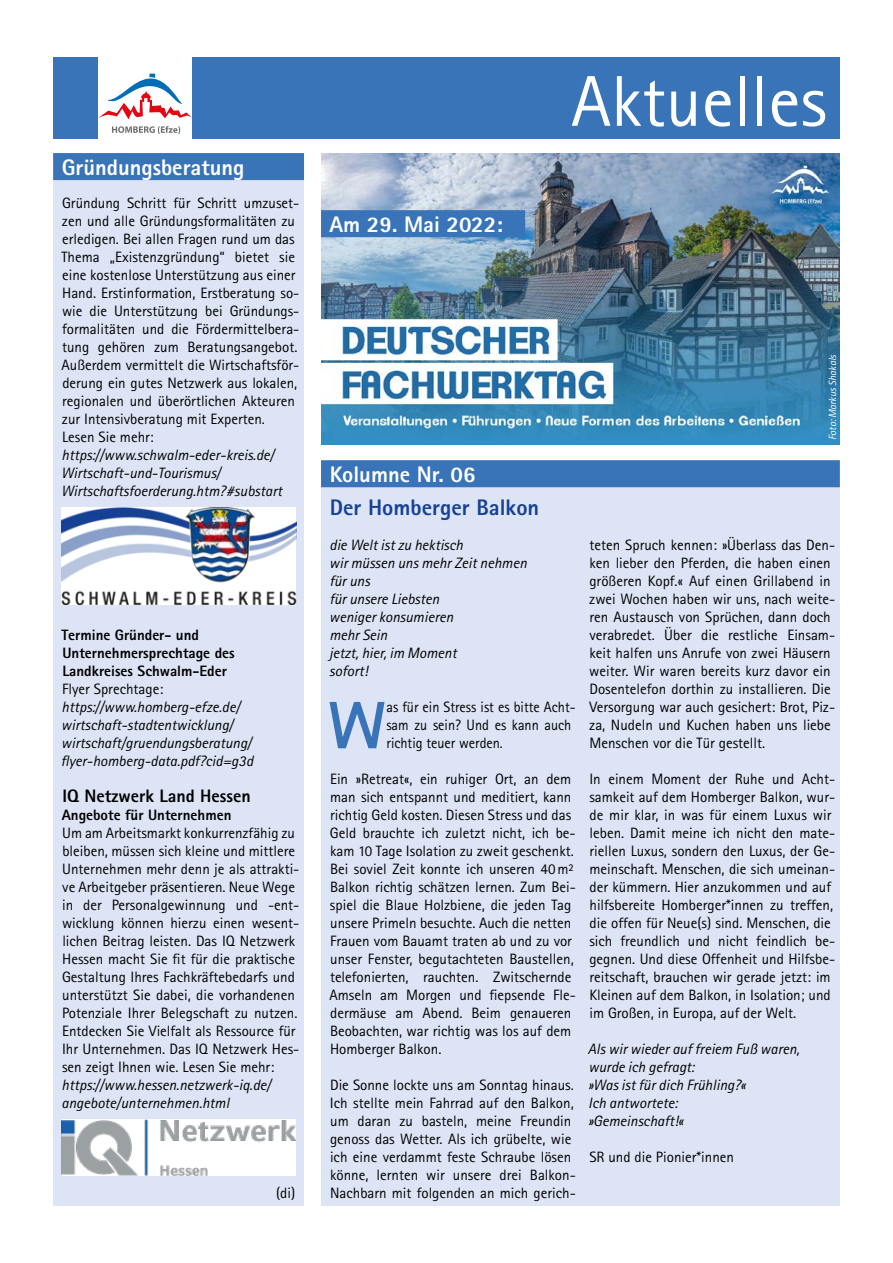
<style>
.page{position:relative;width:893px;height:1263px;background:#fff}
.page>*{position:absolute;margin:0;border:0;box-sizing:border-box;transform-origin:0 0}
.t1{font:72px "Rotis Sans Serif";color:#fff}
.t2{font:800 67.2px "Rotis Sans Serif";color:#3974b9;scale:.95 1}
.t3{font:800 22.5px "Rotis Sans Serif";color:#fff}
.t4{font:800 22.5px "Rotis Sans Serif";color:#164194}
.t5{font:800 18px "Rotis Sans Serif";color:#000}
.t6{font:15px/18px "Rotis Sans Serif";color:#000}
.t7{font:italic 15px/18px "Rotis Sans Serif";color:#000}
.t8{font:800 15px/18px "Rotis Sans Serif";color:#000}
.t9{font:15px/18px "Rotis Sans Serif";color:#000;scale:.95 1}
.t10{font:italic 10.5px "Rotis Sans Serif";color:#fff}
</style>
<div class="page">
<div style="left:53px;top:57px;width:787px;height:82px;background:#3974b9"></div>
<div style="left:321px;top:460px;width:519px;height:745px;background:#dce4f5"></div>
<div style="left:321px;top:460px;width:519px;height:27px;background:#3974b9"></div>
<div style="left:53px;top:153px;width:251px;height:50px;background:#dce4f5"></div>
<div style="left:53px;top:153px;width:251px;height:27px;background:#3974b9"></div>
<img style="left:321px;top:153px;width:519px;height:292px">
<div style="left:321px;top:210px;width:204px;height:27px;background:#3974b9"></div>
<div style="left:53px;top:190px;width:251px;height:1015px;background:#dce4f5"></div>
<img style="left:62px;top:507px;width:234px;height:98px">
<img style="left:62px;top:1119px;width:234px;height:57px">
<div style="left:98px;top:57px;width:94px;height:94px;background:#fff"></div>
<svg style="left:112px;top:126px;width:68px;height:8px"></svg>
<svg style="left:98px;top:74px;width:94px;height:45px"></svg>
<h3 class="t3" style="left:62px;top:153px;width:184px">Gründungsberatung</h3>
<p class="t6" style="left:62px;top:194px;width:239px">Gründung Schritt für Schritt umzuset&shy;zen und alle Gründungsformalitäten zu erledigen. Bei allen Fragen rund um das Thema „Existenzgründung“ bietet sie eine kostenlose Unterstützung aus einer Hand. Erstinformation, Erstberatung so&shy;wie die Unterstützung bei Gründungs&shy;formalitäten und die Fördermittelbera&shy;tung gehören zum Beratungsangebot.<br>Außerdem vermittelt die Wirtschaftsför&shy;derung ein gutes Netzwerk aus lokalen, regionalen und überörtlichen Akteuren zur Intensivberatung mit Experten.<br>Lesen Sie mehr:</p>
<p class="t7" style="left:61px;top:446px;width:223px">https://www.schwalm-eder-kreis.de/<br>Wirtschaft-und-Tourismus/<br>Wirtschaftsfoerderung.htm?#substart</p>
<p class="t8" style="left:62px;top:626px;width:175px">Termine Gründer- und<br>Unternehmersprechtage des<br>Landkreises Schwalm-Eder</p>
<p class="t6" style="left:62px;top:680px;width:103px">Flyer Sprechtage:</p>
<p class="t7" style="left:61px;top:698px;width:194px">https://www.homberg-efze.de/ wirtschaft-stadtentwicklung/ wirtschaft/gruendungsberatung/ flyer-homberg-data.pdf?cid=g3d</p>
<p class="t5" style="left:62px;top:785px;width:190px">IQ Netzwerk Land Hessen</p>
<p class="t8" style="left:62px;top:806px;width:171px">Angebote für Unternehmen</p>
<p class="t6" style="left:62px;top:824px;width:239px">Um am Arbeitsmarkt konkurrenzfähig zu bleiben, müssen sich kleine und mittlere Unternehmen mehr denn je als attrakti&shy;ve Arbeitgeber präsentieren. Neue Wege in der Personalgewinnung und -ent&shy;wicklung können hierzu einen wesent&shy;lichen Beitrag leisten. Das IQ Netzwerk Hessen macht Sie fit für die praktische Gestaltung Ihres Fachkräftebedarfs und unterstützt Sie dabei, die vorhandenen Potenziale Ihrer Belegschaft zu nutzen.<br>Entdecken Sie Vielfalt als Ressource für Ihr Unternehmen. Das IQ Netzwerk Hes&shy;sen zeigt Ihnen wie. Lesen Sie mehr:</p>
<p class="t7" style="left:62px;top:1076px;width:211px">https://www.hessen.netzwerk-iq.de/ angebote/unternehmen.html</p>
<p class="t6" style="left:276px;top:1184px;width:21px">(di)</p>
<h3 class="t3" style="left:329px;top:210px;width:175px">Am 29. Mai 2022:</h3>
<h1 class="t1" style="left:571px;top:59px;width:257px">Aktuelles</h1>
<p class="t10" style="left:826px;top:440px;width:88px;rotate:-90deg">Foto: Markus Shakals</p>
<h3 class="t3" style="left:330px;top:460px;width:147px">Kolumne Nr. 06</h3>
<h3 class="t4" style="left:330px;top:493px;width:211px">Der Homberger Balkon</h3>
<p class="t7" style="left:329px;top:536px;width:199px">die Welt ist zu hektisch<br>wir müssen uns mehr Zeit nehmen für uns<br>für unsere Liebsten<br>weniger konsumieren<br>mehr Sein<br>jetzt, hier, im Moment<br>sofort!</p>
<h2 class="t2" style="left:328px;top:683px;width:62px">W</h2>
<p class="t9" style="left:386px;top:698px;width:201px">as für ein Stress ist es bitte Acht&shy;sam zu sein? Und es kann auch richtig teuer werden.</p>
<p class="t6" style="left:329px;top:770px;width:248px">Ein »Retreat«, ein ruhiger Ort, an dem man sich entspannt und meditiert, kann richtig Geld kosten. Diesen Stress und das Geld brauchte ich zuletzt nicht, ich be&shy;kam 10 Tage Isolation zu zweit geschenkt.<br>Bei soviel Zeit konnte ich unseren 40m²<br>Balkon richtig schätzen lernen. Zum Bei&shy;spiel die Blaue Holzbiene, die jeden Tag unsere Primeln besuchte. Auch die netten Frauen vom Bauamt traten ab und zu vor unser Fenster, begutachteten Baustellen, telefonierten, rauchten. Zwitschernde Amseln am Morgen und fiepsende Fle&shy;dermäuse am Abend. Beim genaueren Beobachten, war richtig was los auf dem Homberger Balkon.</p>
<p class="t6" style="left:330px;top:1076px;width:247px">Die Sonne lockte uns am Sonntag hinaus.<br>Ich stellte mein Fahrrad auf den Balkon, um daran zu basteln, meine Freundin genoss das Wetter. Als ich grübelte, wie ich eine verdammt feste Schraube lösen könne, lernten wir unsere drei Balkon-Nachbarn mit folgenden an mich gerich-</p>
<p class="t6" style="left:589px;top:536px;width:247px">teten Spruch kennen: »Überlass das Den&shy;ken lieber den Pferden, die haben einen größeren Kopf.« Auf einen Grillabend in zwei Wochen haben wir uns, nach weite&shy;ren Austausch von Sprüchen, dann doch verabredet. Über die restliche Einsam&shy;keit halfen uns Anrufe von zwei Häusern weiter. Wir waren bereits kurz davor ein Dosentelefon dorthin zu installieren. Die Versorgung war auch gesichert: Brot, Piz&shy;za, Nudeln und Kuchen haben uns liebe Menschen vor die Tür gestellt.</p>
<p class="t6" style="left:589px;top:770px;width:247px">In einem Moment der Ruhe und Acht&shy;samkeit auf dem Homberger Balkon, wur&shy;de mir klar, in was für einem Luxus wir leben. Damit meine ich nicht den mate&shy;riellen Luxus, sondern den Luxus, der Ge&shy;meinschaft. Menschen, die sich umeinan&shy;der kümmern. Hier anzukommen und auf hilfsbereite Homberger*innen zu treffen, die offen für Neue(s) sind. Menschen, die sich freundlich und nicht feindlich be&shy;gegnen. Und diese Offenheit und Hilfsbe&shy;reitschaft, brauchen wir gerade jetzt: im Kleinen auf dem Balkon, in Isolation; und im Großen, in Europa, auf der Welt.</p>
<p class="t7" style="left:588px;top:1040px;width:213px">Als wir wieder auf freiem Fuß waren, wurde ich gefragt:<br>»Was ist für dich Frühling?«<br>Ich antwortete:<br>»Gemeinschaft!«</p>
<p class="t6" style="left:589px;top:1148px;width:146px">SR und die Pionier*innen</p>
</div>
